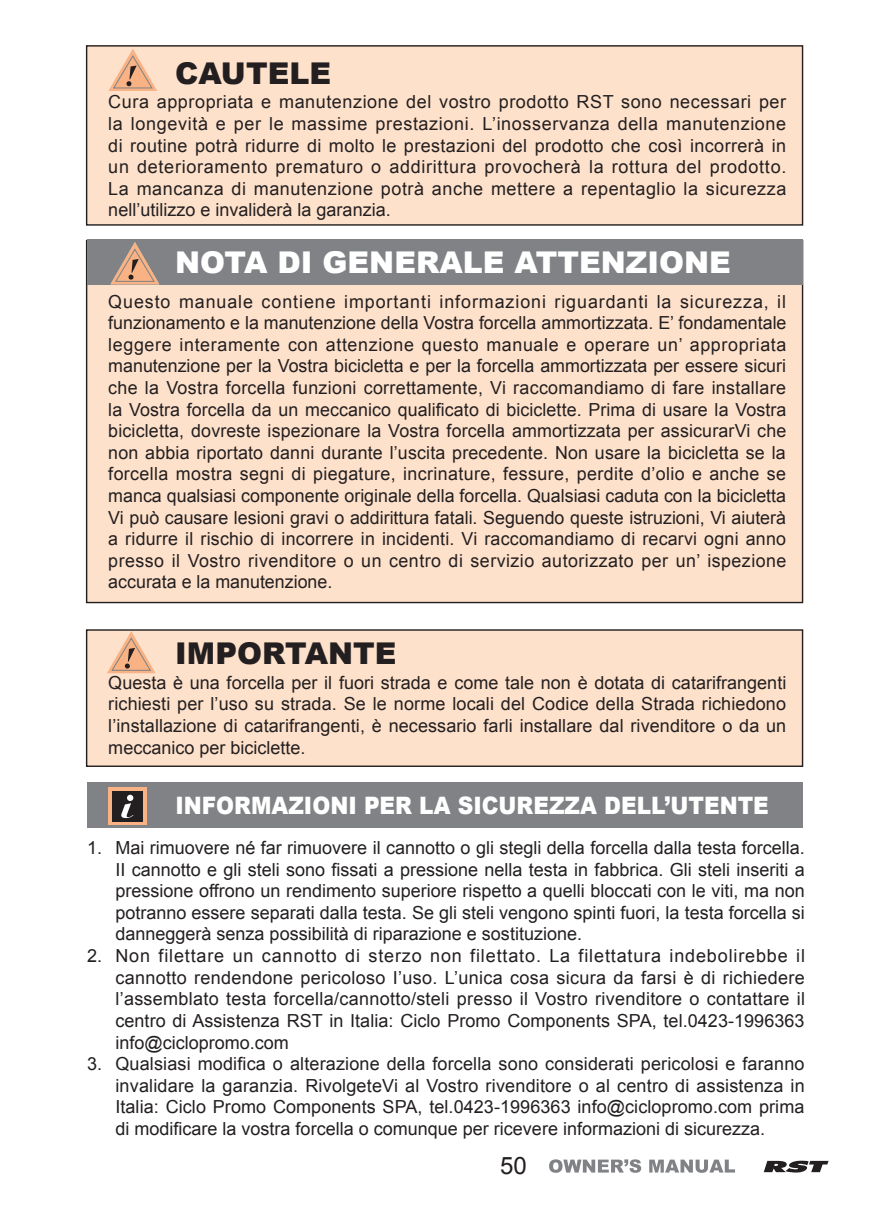
<style>
.page{position:relative;width:874px;height:1225px;background:#fff}
.page>*{position:absolute;margin:0;border:0;box-sizing:border-box;transform-origin:0 0}
.t1{font:900 30px "Arial";color:#fff}
.t2{font:900 30px "Arial";color:#231f20}
.t3{font:900 24px "Arial";color:#fff;scale:.9 1}
.t4{font:24px "Arial";color:#231f20}
.t5{font:18px/21.6px "Arial";color:#231f20;text-align:justify}
</style>
<div class="page">
<svg style="left:549px;top:1159px;width:92px;height:13px"></svg>
<svg style="left:649px;top:1159px;width:85px;height:13px"></svg>
<svg style="left:763px;top:1160px;width:65px;height:12px"></svg>
<div style="left:87px;top:46px;width:715px;height:179px;background:#fee1cb"></div>
<div style="left:86px;top:45px;width:716px;height:181px;border:1px solid #231f20"></div>
<div style="left:87px;top:630px;width:715px;height:136px;background:#fee1cb"></div>
<div style="left:86px;top:629px;width:716px;height:138px;border:1px solid #231f20"></div>
<div style="left:87px;top:240px;width:715px;height:362px;background:#fee1cb"></div>
<div style="left:87px;top:240px;width:715px;height:45px;background:#808285"></div>
<div style="left:87px;top:782px;width:715px;height:46px;background:#808285"></div>
<svg style="left:108px;top:49px;width:49px;height:42px"></svg>
<svg style="left:110px;top:242px;width:49px;height:42px"></svg>
<svg style="left:107px;top:631px;width:49px;height:42px"></svg>
<svg style="left:108px;top:787px;width:38px;height:38px"></svg>
<div style="left:112px;top:791px;width:30px;height:30px;background:#231f20"></div>
<svg style="left:121px;top:794px;width:12px;height:24px"></svg>
<p class="t2" style="left:175px;top:51px;width:157px">CAUTELE</p>
<p class="t5" style="left:108px;top:91px;width:679px">Cura appropriata e manutenzione del vostro prodotto RST sono necessari per la longevità e per le massime prestazioni. L’inosservanza della manutenzione di routine potrà ridurre di molto le prestazioni del prodotto che così incorrerà in un deterioramento prematuro o addirittura provocherà la rottura del prodotto.<br>La mancanza di manutenzione potrà anche mettere a repentaglio la sicurezza nell’utilizzo e invaliderà la garanzia.</p>
<p class="t1" style="left:175px;top:240px;width:557px">NOTA DI GENERALE ATTENZIONE</p>
<p class="t5" style="left:108px;top:290px;width:679px">Questo manuale contiene importanti informazioni riguardanti la sicurezza, il funzionamento e la manutenzione della Vostra forcella ammortizzata. E’ fondamentale leggere interamente con attenzione questo manuale e operare un’ appropriata manutenzione per la Vostra bicicletta e per la forcella ammortizzata per essere sicuri che la Vostra forcella funzioni correttamente, Vi raccomandiamo di fare installare la Vostra forcella da un meccanico qualificato di biciclette. Prima di usare la Vostra bicicletta, dovreste ispezionare la Vostra forcella ammortizzata per assicurarVi che non abbia riportato danni durante l’uscita precedente. Non usare la bicicletta se la forcella mostra segni di piegature, incrinature, fessure, perdite d’olio e anche se manca qualsiasi componente originale della forcella. Qualsiasi caduta con la bicicletta Vi può causare lesioni gravi o addirittura fatali. Seguendo queste istruzioni, Vi aiuterà a ridurre il rischio di incorrere in incidenti. Vi raccomandiamo di recarvi ogni anno presso il Vostro rivenditore o un centro di servizio autorizzato per un’ ispezione accurata e la manutenzione.</p>
<p class="t2" style="left:175px;top:631px;width:222px">IMPORTANTE</p>
<p class="t5" style="left:108px;top:672px;width:679px">Questa è una forcella per il fuori strada e come tale non è dotata di catarifrangenti richiesti per l’uso su strada. Se le norme locali del Codice della Strada richiedono l’installazione di catarifrangenti, è necessario farli installare dal rivenditore o da un meccanico per biciclette.</p>
<p class="t3" style="left:175px;top:787px;width:660px">INFORMAZIONI PER LA SICUREZZA DELL’UTENTE</p>
<p class="t5" style="left:115px;top:837px;width:690px;text-indent:-28px">1. Mai rimuovere né far rimuovere il cannotto o gli stegli della forcella dalla testa forcella.<br>II cannotto e gli steli sono fissati a pressione nella testa in fabbrica. Gli steli inseriti a pressione offrono un rendimento superiore rispetto a quelli bloccati con le viti, ma non potranno essere separati dalla testa. Se gli steli vengono spinti fuori, la testa forcella si danneggerà senza possibilità di riparazione e sostituzione.</p>
<p class="t5" style="left:115px;top:945px;width:691px;text-indent:-28px">2. Non filettare un cannotto di sterzo non filettato. La filettatura indebolirebbe il cannotto rendendone pericoloso I’uso. L’unica cosa sicura da farsi è di richiedere l’assemblato testa forcella/cannotto/steli presso il Vostro rivenditore o contattare il centro di Assistenza RST in Italia: Ciclo Promo Components SPA, tel.0423-1996363 info@ciclopromo.com</p>
<p class="t5" style="left:115px;top:1053px;width:690px;text-indent:-28px">3. Qualsiasi modifica o alterazione della forcella sono considerati pericolosi e faranno invalidare la garanzia. RivolgeteVi al Vostro rivenditore o al centro di assistenza in Italia: Ciclo Promo Components SPA, tel.0423-1996363 info@ciclopromo.com prima di modificare la vostra forcella o comunque per ricevere informazioni di sicurezza.</p>
<h2 class="t4" style="left:500px;top:1150px;width:28px">50</h2>
</div>
